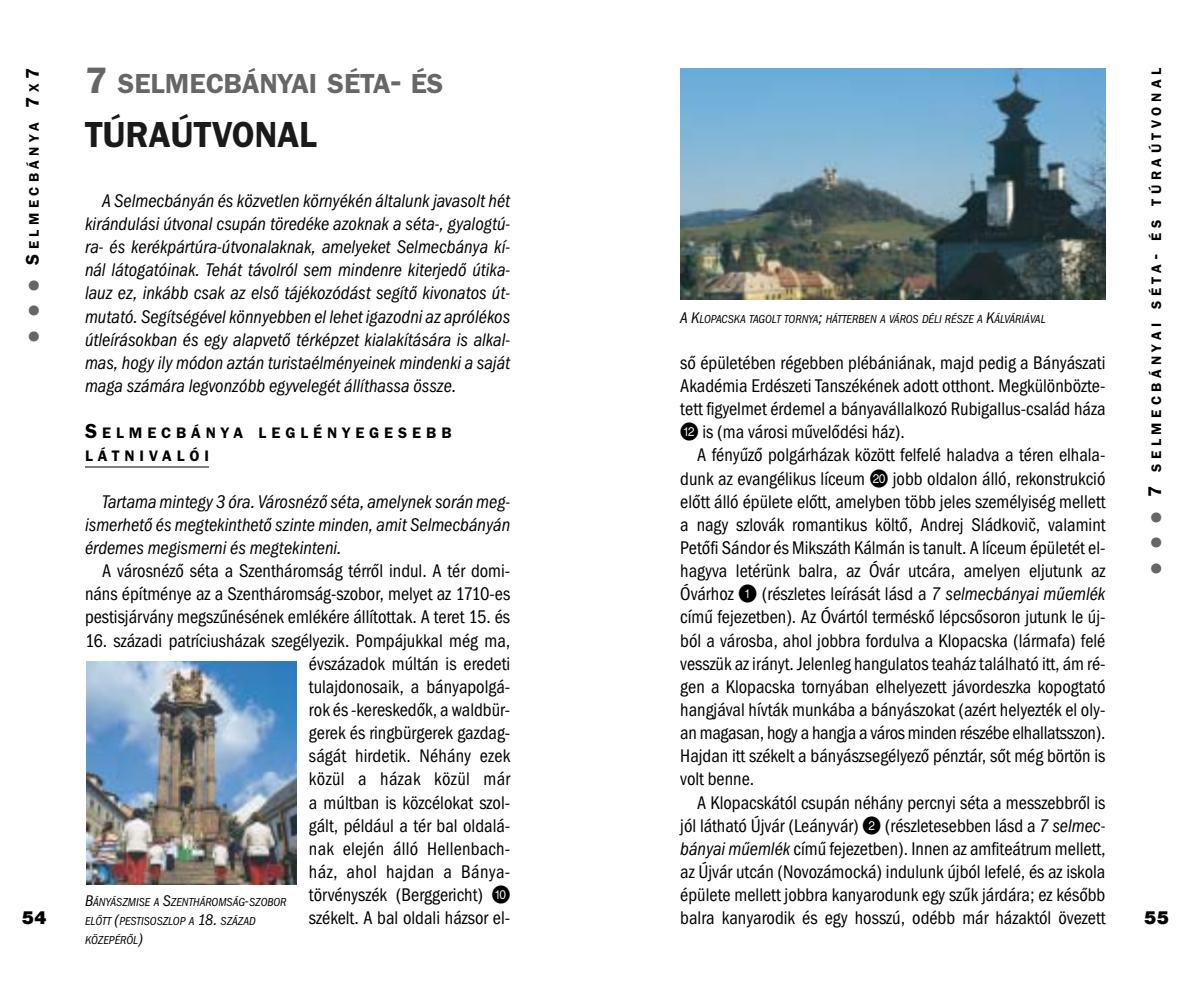
<style>
.page{position:relative;width:1190px;height:992px;background:#fff}
.page>*{position:absolute;margin:0;border:0;box-sizing:border-box;transform-origin:0 0}
.t1{font:600 37.6px "Franklin Gothic Itc TCE";color:#1a1a1a;scale:.95 1}
.t2{font:600 28.4px "Franklin Gothic Itc TCE";color:#666}
.t3{font:condensed 19px/23.2px "Franklin Gothic Itc TCE";color:#000;text-align:justify}
.t4{font:italic condensed 19px/23.2px "Franklin Gothic Itc TCE";color:#000;text-align:justify}
.t5{font:900 19px "Nimbus Sans DCE";color:#000}
.t6{font:600 15.8px/23.2px "Franklin Gothic Itc TCE";letter-spacing:.315em;color:#000}
.t7{font:600 14.2px "Franklin Gothic Itc TCE";letter-spacing:.315em;color:#000}
.t8{font:italic condensed 12px/19px "Franklin Gothic Itc TCE";color:#000}
.s1{color:#666}
.s2{font-size:19px}
.s3{font-size:38px}
.s4{font-size:21px}
.s5{font-family:"A Numerics P03";font-stretch:normal}
.s6{font-size:16px}
.s7{font-style:italic}
</style>
<div class="page">
<hr style="left:85px;top:466px;width:124px;height:2px;background:#000">
<img style="left:86px;top:661px;width:211px;height:223px">
<img style="left:680px;top:68px;width:426px;height:231px">
<p class="t7" style="left:29px;top:342px;width:275px;rotate:-90deg"><span class="s1">●</span> <span class="s1">●</span> <span class="s1">●</span> <span class="s2">S</span>ELMECBÁNYA <span class="s2">7</span>X<span class="s2">7</span></p>
<p class="t5" style="left:21px;top:911px;width:27px">54</p>
<h2 class="t2" style="left:85px;top:73px;width:360px"><span class="s3">7</span> SELMECBÁNYAI SÉTA<span class="s3">-</span> ÉS</h2>
<h1 class="t1" style="left:85px;top:121px;width:246px">TÚRAÚTVONAL</h1>
<p class="t4" style="left:85px;top:191px;width:427px;text-indent:17px">A Selmecbányán és közvetlen környékén általunk javasolt hét kirándulási útvonal csupán töredéke azoknak a séta-, gyalogtú&shy;ra- és kerékpártúra-útvonalaknak, amelyeket Selmecbánya kí&shy;nál látogatóinak. Tehát távolról sem mindenre kiterjedő útika&shy;lauz ez, inkább csak az első tájékozódást segítő kivonatos út&shy;mutató. Segítségével könnyebben el lehet igazodni az aprólékos útleírásokban és egy alapvető térképzet kialakítására is alkal&shy;mas, hogy ily módon aztán turistaélményeinek mindenki a saját maga számára legvonzóbb egyvelegét állíthassa össze.</p>
<p class="t6" style="left:85px;top:423px;width:368px"><span class="s4">S</span>ELMECBÁNYA LEGLÉNYEGESEBB<br>LÁTNIVALÓI</p>
<p class="t4" style="left:85px;top:492px;width:427px;text-indent:17px">Tartama mintegy 3 óra. Városnéző séta, amelynek során meg&shy;ismerhető és megtekinthető szinte minden, amit Selmecbányán érdemes megismerni és megtekinteni.</p>
<p class="t3" style="left:85px;top:561px;width:427px;text-indent:17px">A városnéző séta a Szentháromság térről indul. A tér domi&shy;náns építménye az a Szentháromság-szobor, melyet az 1710-es pestisjárvány megszűnésének emlékére állítottak. A teret 15. és</p>
<p class="t3" style="left:309px;top:630px;width:203px;text-indent:-224px">16. századi patríciusházak szegélyezik. Pompájukkal még ma, évszázadok múltán is eredeti tulajdonosaik, a bányapolgá&shy;rok és -kereskedők, a waldbür&shy;gerek és ringbürgerek gazdag&shy;ságát hirdetik. Néhány ezek közül a házak közül már a múltban is közcélokat szol&shy;gált, például a tér bal oldalá&shy;nak elején álló Hellenbach&shy;ház, ahol hajdan a Bánya&shy;törvényszék (Berggericht) <span class="s5">P </span>székelt. A bal oldali házsor el-</p>
<p class="t8" style="left:85px;top:893px;width:203px"><span class="s6">B</span>ÁNYÁSZMISE A <span class="s6">S</span>ZENTHÁROMSÁG<span class="s6">-</span>SZOBOR<br>ELŐTT <span class="s6">(</span>PESTISOSZLOP A <span class="s6">18.</span> SZÁZAD<br>KÖZEPÉRŐL<span class="s6">)</span></p>
<p class="t8" style="left:680px;top:311px;width:367px"><span class="s6">A K</span>LOPACSKA TAGOLT TORNYA<span class="s6">;</span> HÁTTERBEN A VÁROS DÉLI RÉSZE A <span class="s6">K</span>ÁLVÁRIÁVAL</p>
<p class="t3" style="left:680px;top:353px;width:427px">ső épületében régebben plébániának, majd pedig a Bányászati Akadémia Erdészeti Tanszékének adott otthont. Megkülönbözte&shy;tett figyelmet érdemel a bányavállalkozó Rubigallus-család háza <span class="s5">}</span> is (ma városi művelődési ház).</p>
<p class="t3" style="left:680px;top:445px;width:427px;text-indent:17px">A fényűző polgárházak között felfelé haladva a téren elhala&shy;dunk az evangélikus líceum <span class="s5">i</span> jobb oldalon álló, rekonstrukció előtt álló épülete előtt, amelyben több jeles személyiség mellett a nagy szlovák romantikus költő, Andrej Sládkovič, valamint Petőfi Sándor és Mikszáth Kálmán is tanult. A líceum épületét el&shy;hagyva letérünk balra, az Óvár utcára, amelyen eljutunk az Óvárhoz <span class="s5">Q</span> (részletes leírását lásd a <span class="s7">7 selmecbányai műemlék </span>című fejezetben). Az Óvártól terméskő lépcsősoron jutunk le új&shy;ból a városba, ahol jobbra fordulva a Klopacska (lármafa) felé vesszük az irányt. Jelenleg hangulatos teaház található itt, ám ré&shy;gen a Klopacska tornyában elhelyezett jávordeszka kopogtató hangjával hívták munkába a bányászokat (azért helyezték el oly&shy;an magasan, hogy a hangja a város minden részébe elhallatsszon).<br>Hajdan itt székelt a bányászsegélyező pénztár, sőt még börtön is volt benne.</p>
<p class="t3" style="left:680px;top:792px;width:427px;text-indent:17px">A Klopacskától csupán néhány percnyi séta a messzebbről is jól látható Újvár (Leányvár) <span class="s5">W</span> (részletesebben lásd a <span class="s7">7 selmec&shy;bányai műemlék</span> című fejezetben). Innen az amfiteátrum mellett, az Újvár utcán (Novozámocká) indulunk újból lefelé, és az iskola épülete mellett jobbra kanyarodunk egy szűk járdára; ez később balra kanyarodik és egy hosszú, odébb már házaktól övezett</p>
<p class="t7" style="left:1151px;top:574px;width:507px;rotate:-90deg"><span class="s1">●</span> <span class="s1">●</span> <span class="s1">●</span> <span class="s2">7</span> SELMECBÁNYAI SÉTA<span class="s2">-</span> ÉS TÚRAÚTVONAL</p>
<p class="t5" style="left:1144px;top:911px;width:27px">55</p>
</div>
